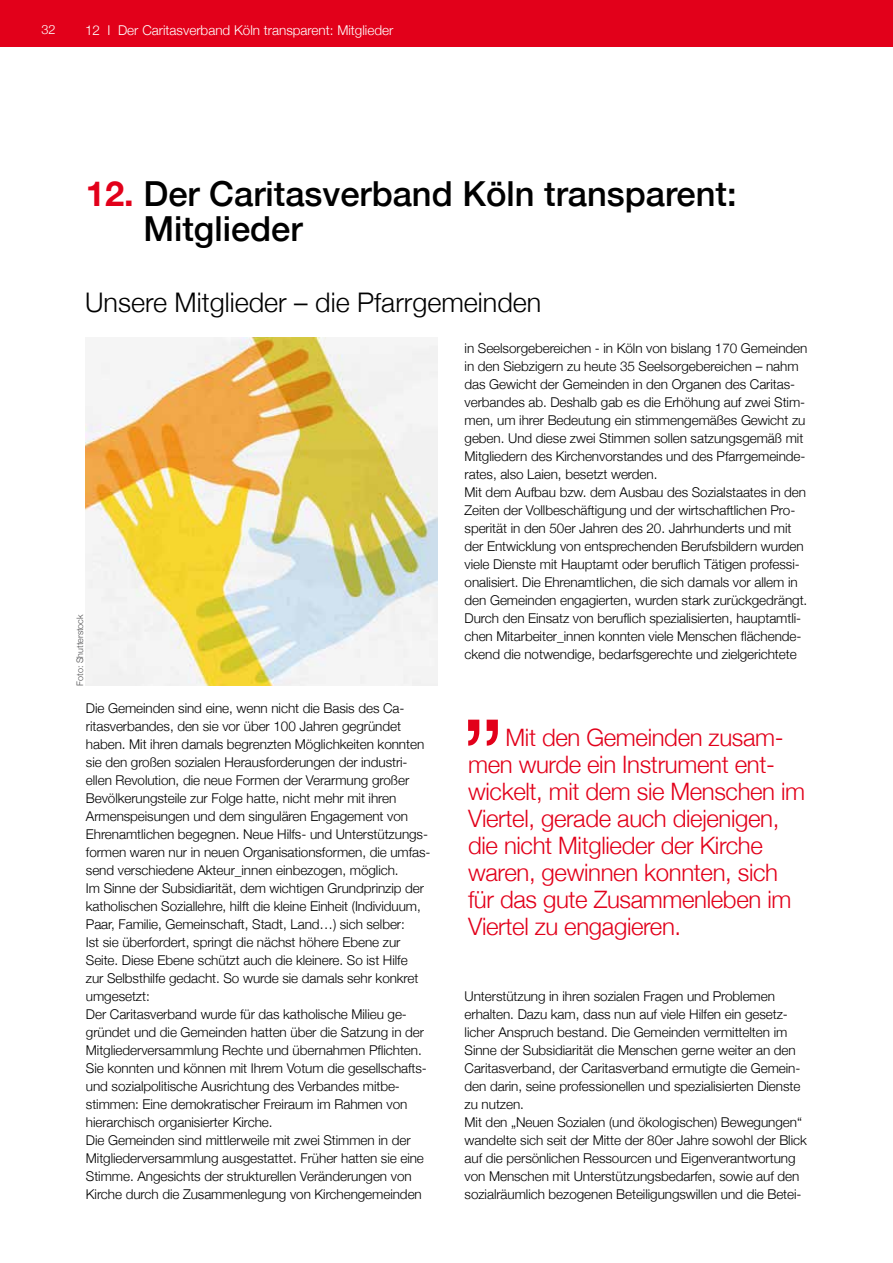
<style>
.page{position:relative;width:893px;height:1263px;background:#fff}
.page>*{position:absolute;margin:0;border:0;box-sizing:border-box;transform-origin:0 0}
.t1{font:500 34.5px/34.7px "Helvetica Neue";color:#000}
.t2{font:300 27px "Helvetica Neue";color:#000}
.t3{font:300 24px/27px "Helvetica Neue";letter-spacing:-.015em;color:#e2001a}
.t4{font:300 13.5px/18px "Helvetica Neue";letter-spacing:-.005em;color:#000}
.t5{font:300 13.5px "Helvetica Neue";color:#fff}
.t6{font:300 12.75px "Helvetica Neue";color:#fff}
.t7{font:300 9px "Helvetica Neue";letter-spacing:-.005em;color:#4b4b4d}
.s1{font-weight:700;color:#e2001a}
</style>
<div class="page">
<div style="left:0;top:0;width:893px;height:47px;background:#e2001a"></div>
<svg style="left:468px;top:720px;width:30px;height:26px"></svg>
<img style="left:86px;top:337px;width:352px;height:348px">
<p class="t6" style="left:41px;top:19px;width:16px">32</p>
<p class="t5" style="left:85px;top:19px;width:310px">12 I Der Caritasverband Köln transparent: Mitglieder</p>
<h1 class="t1" style="left:143px;top:174px;width:595px;text-indent:-58px"><span class="s1">12.</span> Der Caritasverband Köln transparent:<br>Mitglieder</h1>
<h2 class="t2" style="left:85px;top:280px;width:458px">Unsere Mitglieder – die Pfarrgemeinden</h2>
<p class="t7" style="left:73px;top:685px;width:73px;rotate:-90deg">Foto: Shutterstock</p>
<p class="t4" style="left:86px;top:698px;width:346px">Die Gemeinden sind eine, wenn nicht die Basis des Ca&shy;ritasverbandes, den sie vor über 100 Jahren gegründet haben. Mit ihren damals begrenzten Möglichkeiten konnten sie den großen sozialen Herausforderungen der industri&shy;ellen Revolution, die neue Formen der Verarmung großer Bevölkerungsteile zur Folge hatte, nicht mehr mit ihren Armenspeisungen und dem singulären Engagement von Ehrenamtlichen begegnen. Neue Hilfs- und Unterstützungs&shy;formen waren nur in neuen Organisationsformen, die umfas&shy;send verschiedene Akteur_innen einbezogen, möglich.<br>Im Sinne der Subsidiarität, dem wichtigen Grundprinzip der katholischen Soziallehre, hilft die kleine Einheit (Individuum, Paar, Familie, Gemeinschaft, Stadt, Land…) sich selber:<br>Ist sie überfordert, springt die nächst höhere Ebene zur Seite. Diese Ebene schützt auch die kleinere. So ist Hilfe<br>zur Selbsthilfe gedacht. So wurde sie damals sehr konkret umgesetzt:<br>Der Caritasverband wurde für das katholische Milieu ge&shy;gründet und die Gemeinden hatten über die Satzung in der Mitgliederversammlung Rechte und übernahmen Pflichten.<br>Sie konnten und können mit Ihrem Votum die gesellschafts&shy;und sozialpolitische Ausrichtung des Verbandes mitbe&shy;stimmen: Eine demokratischer Freiraum im Rahmen von hierarchisch organisierter Kirche.<br>Die Gemeinden sind mittlerweile mit zwei Stimmen in der Mitgliederversammlung ausgestattet. Früher hatten sie eine Stimme. Angesichts der strukturellen Veränderungen von Kirche durch die Zusammenlegung von Kirchengemeinden</p>
<p class="t4" style="left:465px;top:338px;width:344px">in Seelsorgebereichen - in Köln von bislang 170 Gemeinden in den Siebzigern zu heute 35 Seelsorgebereichen – nahm das Gewicht der Gemeinden in den Organen des Caritas&shy;verbandes ab. Deshalb gab es die Erhöhung auf zwei Stim&shy;men, um ihrer Bedeutung ein stimmengemäßes Gewicht zu geben. Und diese zwei Stimmen sollen satzungsgemäß mit Mitgliedern des Kirchenvorstandes und des Pfarrgemeinde&shy;rates, also Laien, besetzt werden.<br>Mit dem Aufbau bzw. dem Ausbau des Sozialstaates in den Zeiten der Vollbeschäftigung und der wirtschaftlichen Pro&shy;sperität in den 50er Jahren des 20. Jahrhunderts und mit der Entwicklung von entsprechenden Berufsbildern wurden viele Dienste mit Hauptamt oder beruflich Tätigen professi&shy;onalisiert. Die Ehrenamtlichen, die sich damals vor allem in den Gemeinden engagierten, wurden stark zurückgedrängt.<br>Durch den Einsatz von beruflich spezialisierten, hauptamtli&shy;chen Mitarbeiter_innen konnten viele Menschen flächende&shy;ckend die notwendige, bedarfsgerechte und zielgerichtete</p>
<p class="t3" style="left:468px;top:722px;width:338px;text-indent:37px">Mit den Gemeinden zusam&shy;men wurde ein Instrument ent&shy;wickelt, mit dem sie Menschen im<br>Viertel, gerade auch diejenigen, die nicht Mitglieder der Kirche waren, gewinnen konnten, sich für das gute Zusammenleben im<br>Viertel zu engagieren.</p>
<p class="t4" style="left:465px;top:986px;width:344px">Unterstützung in ihren sozialen Fragen und Problemen erhalten. Dazu kam, dass nun auf viele Hilfen ein gesetz&shy;licher Anspruch bestand. Die Gemeinden vermittelten im Sinne der Subsidiarität die Menschen gerne weiter an den Caritasverband, der Caritasverband ermutigte die Gemein&shy;den darin, seine professionellen und spezialisierten Dienste zu nutzen.<br>Mit den „Neuen Sozialen (und ökologischen) Bewegungen“ wandelte sich seit der Mitte der 80er Jahre sowohl der Blick auf die persönlichen Ressourcen und Eigenverantwortung von Menschen mit Unterstützungsbedarfen, sowie auf den sozialräumlich bezogenen Beteiligungswillen und die Betei-</p>
</div>
